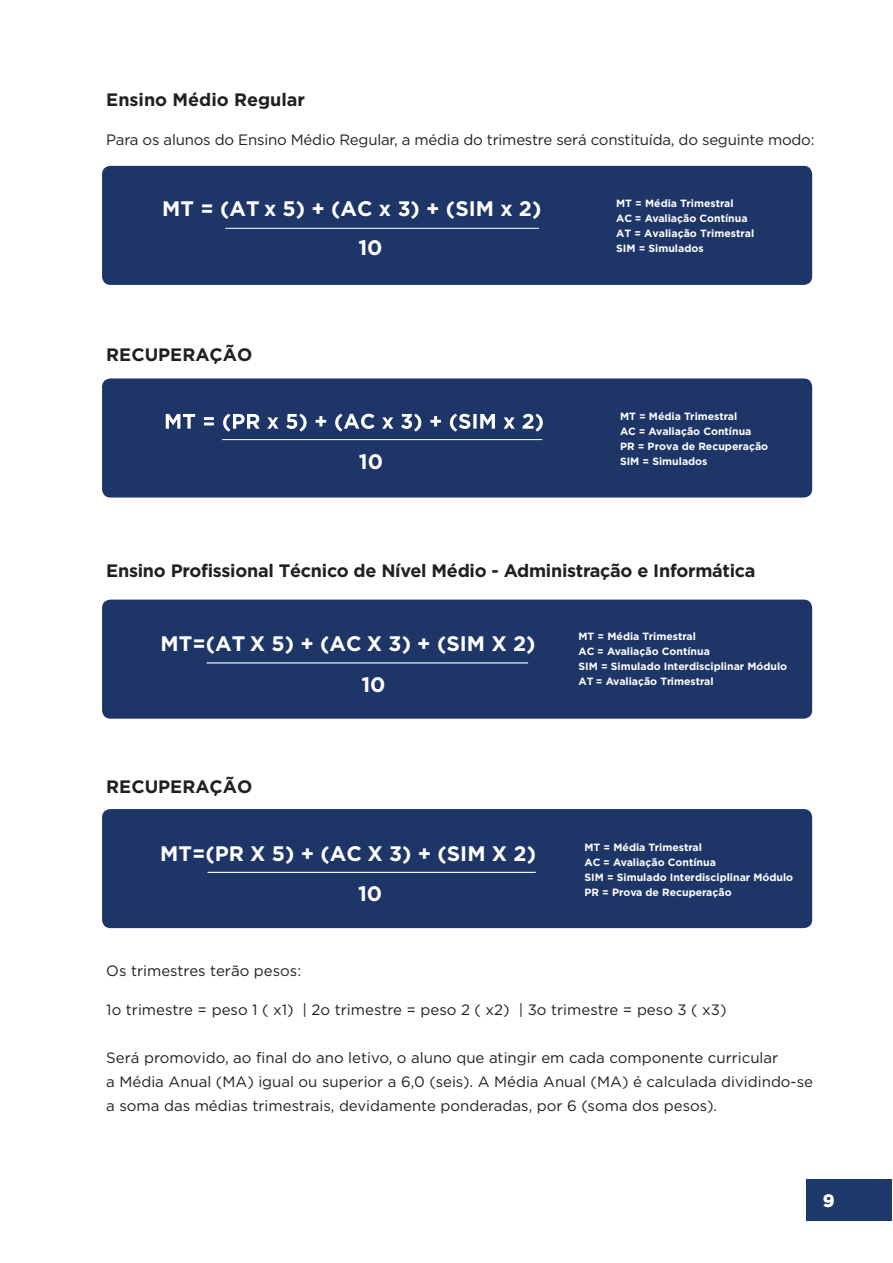
<style>
.page{position:relative;width:893px;height:1263px;background:#fff}
.page>*{position:absolute;margin:0;border:0;box-sizing:border-box;transform-origin:0 0}
.t1{font:700 21px/40.3px "Gotham HTF";color:#fff}
.t2{font:700 18px "Gotham HTF";letter-spacing:-.015em;color:#231f20}
.t3{font:900 18px "Gotham HTF";color:#fff}
.t4{font:15px/24px "Gotham HTF";color:#231f20}
.t5{font:700 10.5px/15px "Gotham HTF";color:#fff}
</style>
<div class="page">
<div style="left:806px;top:1180px;width:86px;height:41px;background:#1d396a"></div>
<div style="left:102px;top:166px;width:710px;height:119px;background:#1e3567;border-radius:9px"></div>
<svg style="left:398px;top:201px;width:11px;height:15px"></svg>
<hr style="left:225px;top:228px;width:314px;height:1px;background:#fff">
<div style="left:102px;top:378px;width:710px;height:119px;background:#1e3567;border-radius:9px"></div>
<svg style="left:166px;top:414px;width:377px;height:18px"></svg>
<hr style="left:222px;top:439px;width:320px;height:1px;background:#fff">
<div style="left:102px;top:600px;width:710px;height:119px;background:#1e3567;border-radius:9px"></div>
<hr style="left:207px;top:662px;width:321px;height:1px;background:#fff">
<div style="left:102px;top:809px;width:710px;height:119px;background:#1e3567;border-radius:9px"></div>
<hr style="left:207px;top:872px;width:329px;height:1px;background:#fff">
<p class="t2" style="left:106px;top:89px;width:200px">Ensino Médio Regular</p>
<p class="t4" style="left:106px;top:127px;width:710px">Para os alunos do Ensino Médio Regular, a média do trimestre será constituída, do seguinte modo:</p>
<h1 class="t1" style="left:358px;top:188px;width:184px;line-height:39.5px;text-indent:-196px">MT = (AT x 5) + (AC x ) + (SIM x 2)<br>10</h1>
<p class="t5" style="left:616px;top:196px;width:140px">MT = Média Trimestral<br>AC = Avaliação Contínua<br>AT = Avaliação Trimestral<br>SIM = Simulados</p>
<p class="t2" style="left:106px;top:344px;width:148px">RECUPERAÇÃO</p>
<h1 class="t1" style="left:359px;top:441px;width:26px">10</h1>
<p class="t5" style="left:620px;top:409px;width:150px">MT = Média Trimestral<br>AC = Avaliação Contínua<br>PR = Prova de Recuperação<br>SIM = Simulados</p>
<p class="t2" style="left:106px;top:560px;width:651px">Ensino Profissional Técnico de Nível Médio - Administração e Informática</p>
<h1 class="t1" style="left:361px;top:623px;width:176px;text-indent:-201px">MT=(AT X 5) + (AC X 3) + (SIM X 2)<br>10</h1>
<p class="t5" style="left:578px;top:628px;width:210px">MT = Média Trimestral<br>AC = Avaliação Contínua<br>SIM = Simulado Interdisciplinar Módulo<br>AT = Avaliação Trimestral</p>
<p class="t2" style="left:106px;top:776px;width:148px">RECUPERAÇÃO</p>
<h1 class="t1" style="left:358px;top:833px;width:179px;text-indent:-198px">MT=(PR X 5) + (AC X 3) + (SIM X 2)<br>10</h1>
<p class="t5" style="left:584px;top:839px;width:210px">MT = Média Trimestral<br>AC = Avaliação Contínua<br>SIM = Simulado Interdisciplinar Módulo<br>PR = Prova de Recuperação</p>
<p class="t4" style="left:106px;top:958px;width:196px">Os trimestres terão pesos:</p>
<p class="t4" style="left:106px;top:997px;width:622px">1o trimestre = peso 1 ( x1) | 2o trimestre = peso 2 ( x2) | 3o trimestre = peso 3 ( x3)</p>
<p class="t4" style="left:106px;top:1045px;width:708px">Será promovido, ao final do ano letivo, o aluno que atingir em cada componente curricular<br>a Média Anual (MA) igual ou superior a 6,0 (seis). A Média Anual (MA) é calculada dividindo-se a soma das médias trimestrais, devidamente ponderadas, por 6 (soma dos pesos).</p>
<p class="t3" style="left:823px;top:1190px;width:13px">9</p>
</div>
